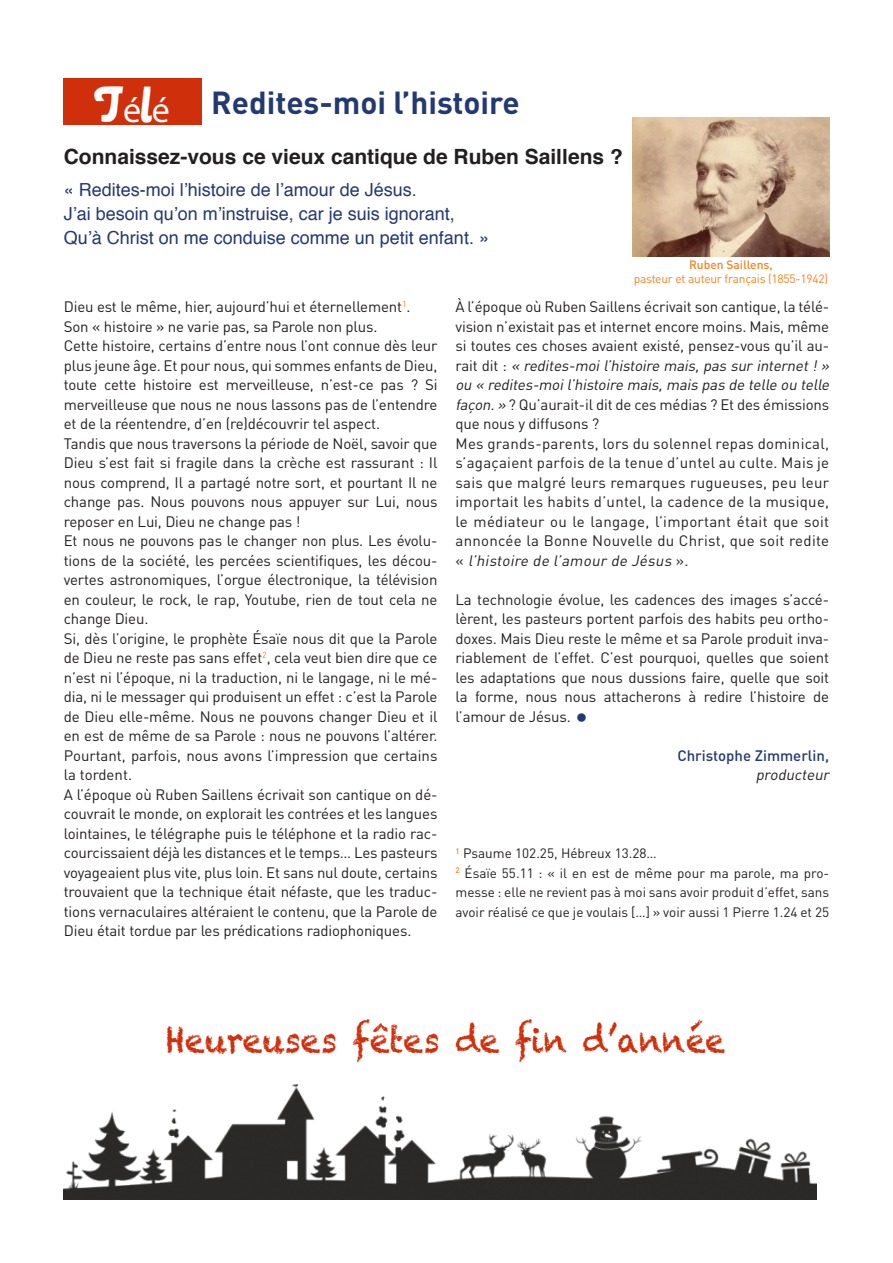
<style>
.page{position:relative;width:893px;height:1263px;background:#fff}
.page>*{position:absolute;margin:0;border:0;box-sizing:border-box;transform-origin:0 0}
.t1{font:36px "Machine Script";color:#fff}
.t2{font:34.65px "Chalkduster";color:#cf2f0a;scale:.91 1}
.t3{font:700 31.5px "DIN Pro";color:#233972}
.t4{font:700 21px "Helvetica";color:#231f20}
.t5{font:18px "Helvetica";color:#233972}
.t6{font:15px/19.5px "DIN Pro";letter-spacing:-.01em;color:#231f20;text-align:justify}
.t7{font:500 15px "DIN Pro";color:#233972}
.t8{font:italic 15px "DIN Pro";color:#231f20}
.t9{font:13.5px/19.5px "DIN Pro";color:#231f20;text-align:justify}
.t10{font:12px "DIN Pro";letter-spacing:-.02em;color:#f58220}
.t11{font:500 12px "DIN Pro";color:#f58220}
.s1{font-family:"Myriad Pro"}
.s2{font-style:italic}
</style>
<div class="page">
<div style="left:63px;top:78px;width:138px;height:47px;background:#cf2f0a"></div>
<img style="left:64px;top:1084px;width:753px;height:115px">
<img style="left:633px;top:117px;width:196px;height:139px">
<p class="t1" style="left:95px;top:83px;width:77px">T<span class="s1">é</span>l<span class="s1">é</span></p>
<p class="t3" style="left:211px;top:82px;width:310px">Redites-moi l’histoire</p>
<p class="t4" style="left:64px;top:140px;width:561px">Connaissez-vous ce vieux cantique de Ruben Saillens ?</p>
<p class="t5" style="left:64px;top:176px;width:355px">« Redites-moi l’histoire de l’amour de Jésus.</p>
<p class="t5" style="left:64px;top:200px;width:393px">J’ai besoin qu’on m’instruise, car je suis ignorant,</p>
<p class="t5" style="left:64px;top:224px;width:427px">Qu’à Christ on me conduise comme un petit enfant. »</p>
<p class="t11" style="left:689px;top:256px;width:85px">Ruben Saillens,</p>
<p class="t10" style="left:634px;top:270px;width:196px">pasteur et auteur français (1855-1942)</p>
<p class="t6" style="left:64px;top:296px;width:348px">Dieu est le même, hier, aujourd’hui et éternellement<sup>1</sup>.</p>
<p class="t6" style="left:64px;top:316px;width:315px">Son « histoire » ne varie pas, sa Parole non plus.</p>
<p class="t6" style="left:64px;top:335px;width:375px">Cette histoire, certains d’entre nous l’ont connue dès leur plus jeune âge. Et pour nous, qui sommes enfants de Dieu, toute cette histoire est merveilleuse, n’est-ce pas ? Si merveilleuse que nous ne nous lassons pas de l’entendre et de la réentendre, d’en (re)découvrir tel aspect.</p>
<p class="t6" style="left:64px;top:433px;width:375px">Tandis que nous traversons la période de Noël, savoir que Dieu s’est fait si fragile dans la crèche est rassurant : Il nous comprend, Il a partagé notre sort, et pourtant Il ne change pas. Nous pouvons nous appuyer sur Lui, nous reposer en Lui, Dieu ne change pas !</p>
<p class="t6" style="left:64px;top:530px;width:375px">Et nous ne pouvons pas le changer non plus. Les évolu&shy;tions de la société, les percées scientifiques, les décou&shy;vertes astronomiques, l’orgue électronique, la télévision en couleur, le rock, le rap, Youtube, rien de tout cela ne change Dieu.</p>
<p class="t6" style="left:64px;top:628px;width:375px">Si, dès l’origine, le prophète Ésaïe nous dit que la Parole de Dieu ne reste pas sans effet<sup>2</sup>, cela veut bien dire que ce n’est ni l’époque, ni la traduction, ni le langage, ni le mé&shy;dia, ni le messager qui produisent un effet : c’est la Parole de Dieu elle-même. Nous ne pouvons changer Dieu et il en est de même de sa Parole : nous ne pouvons l’altérer.<br>Pourtant, parfois, nous avons l’impression que certains la tordent.</p>
<p class="t6" style="left:64px;top:784px;width:375px">A l’époque où Ruben Saillens écrivait son cantique on dé&shy;couvrait le monde, on explorait les contrées et les langues lointaines, le télégraphe puis le téléphone et la radio rac&shy;courcissaient déjà les distances et le temps… Les pasteurs voyageaient plus vite, plus loin. Et sans nul doute, certains trouvaient que la technique était néfaste, que les traduc&shy;tions vernaculaires altéraient le contenu, que la Parole de Dieu était tordue par les prédications radiophoniques.</p>
<p class="t6" style="left:455px;top:296px;width:379px;text-align:left">À l’époque où Ruben Saillens écrivait son cantique, la télé&shy;vision n’existait pas et internet encore moins. Mais, même si toutes ces choses avaient existé, pensez-vous qu’il au&shy;ra i t d i t : <span class="s2">« redites-moil’histoire mais,pas surinternet!» ou « redites-moil’histoire mais,mais pas de telle ou telle façon.»</span> ? Qu’aurait-il dit de ces médias ? Et des émissions que nous y diffusons ?</p>
<p class="t6" style="left:455px;top:433px;width:375px">Mes grands-parents, lors du solennel repas dominical, s’agaçaient parfois de la tenue d’untel au culte. Mais je sais que malgré leurs remarques rugueuses, peu leur importait les habits d’untel, la cadence de la musique, le médiateur ou le langage, l’important était que soit annoncée la Bonne Nouvelle du Christ, que soit redite « <span class="s2">l’histoire de l’amour de Jésus</span> » .</p>
<p class="t6" style="left:455px;top:589px;width:375px">La technologie évolue, les cadences des images s’accé&shy;lèrent, les pasteurs portent parfois des habits peu ortho&shy;doxes. Mais Dieu reste le même et sa Parole produit inva&shy;riablement de l’effet. C’est pourquoi, quelles que soient les adaptations que nous dussions faire, quelle que soit la forme, nous nous attacherons à redire l’histoire de l’amour de Jésus.</p>
<p class="t7" style="left:677px;top:745px;width:153px">Christophe Zimmerlin,</p>
<p class="t8" style="left:756px;top:764px;width:78px">producteur</p>
<p class="t9" style="left:455px;top:843px;width:203px"><sup>1</sup> Psaume 102.25, Hébreux 13.28…</p>
<p class="t9" style="left:455px;top:862px;width:375px"><sup>2</sup> Ésaïe 55.11 : « il en est de même pour ma parole, ma pro&shy;messe : elle ne revient pas à moi sans avoir produit d’effet, sans avoir réalisé ce que je voulais […] » voir aussi 1 Pierre 1.24 et 25</p>
<p class="t2" style="left:166px;top:1020px;width:616px">Heureuses fêtes de fin d’année</p>
</div>
